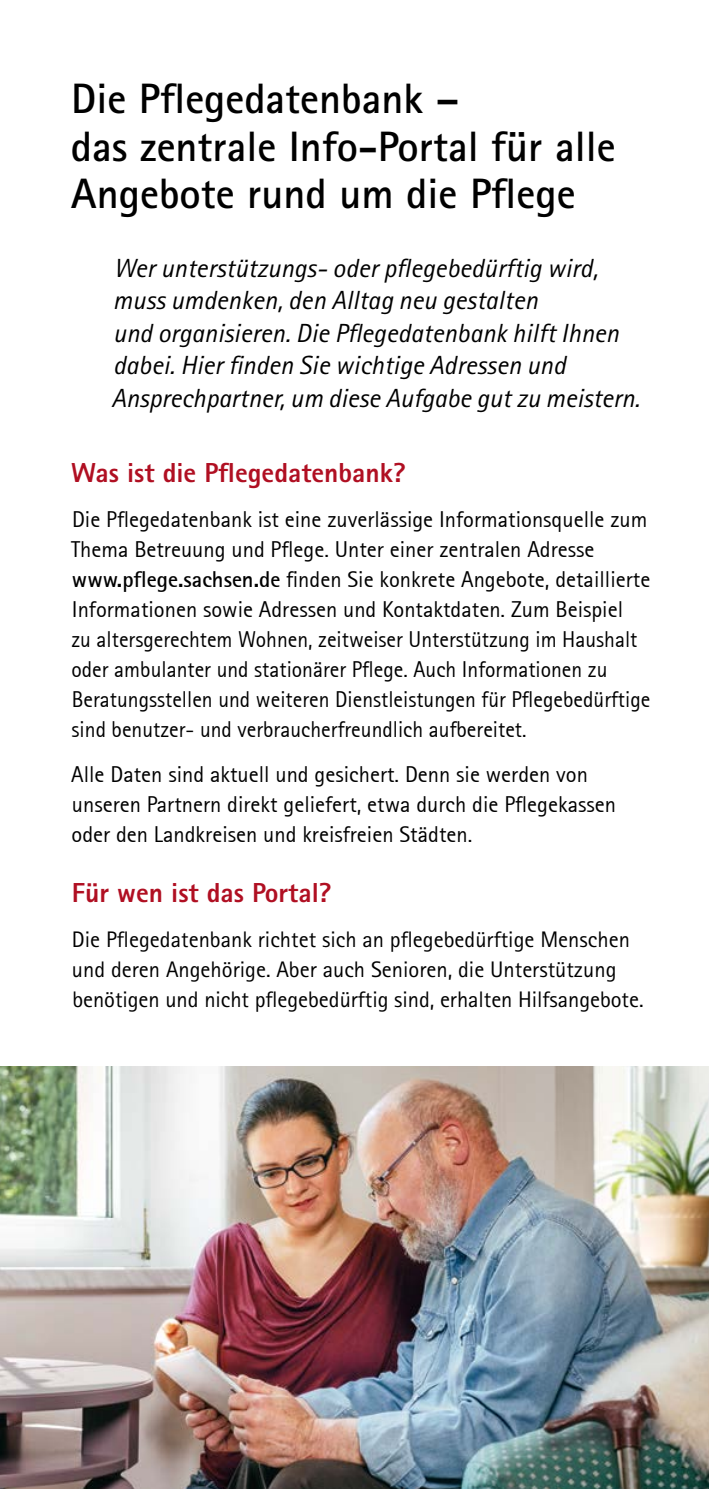
<style>
.page{position:relative;width:709px;height:1489px;background:#fff}
.page>*{position:absolute;margin:0;border:0;box-sizing:border-box;transform-origin:0 0}
.H1_Überschrif{font:700 42.5px/47.5px "Rotis Sans Serif Pro";color:#000}
.H2_rote_Überschrift{font:800 27.5px "Rotis Sans Serif Pro";color:#b00f22}
.Einleitung{font:italic 26.25px/32.5px "Rotis Sans Serif Pro";letter-spacing:.005em;color:#000}
.Fließtext_0_5_Abstand{font:22.5px/30px "Rotis Sans Serif";color:#000}
.H2_rote_Überschrift-2{font:22.5px/30px "Rotis Sans Serif Pro";color:#000}
.Fließtext{font:22.5px/30px "Rotis Sans Serif";color:#000}
.s1{font-weight:700}
</style>
<div class="page">
<img style="left:0;top:1066px;width:709px;height:422px">
<p class="H1_Überschrif" style="left:71px;top:74px;width:546px">Die Pflegedatenbank –<br>das zentrale Info-Portal für alle<br>Angebote rund um die Pflege</p>
<p class="Einleitung" style="left:111px;top:252px;width:530px">Wer unterstützungs- oder pflegebedürftig wird, muss umdenken, den Alltag neu gestalten<br>und organisieren. Die Pflegedatenbank hilft Ihnen dabei. Hier finden Sie wichtige Adressen und Ansprechpartner, um diese Aufgabe gut zu meistern.</p>
<p class="H2_rote_Überschrift" style="left:71px;top:454px;width:336px">Was ist die Pflegedatenbank?</p>
<p class="Fließtext_0_5_Abstand" style="left:71px;top:504px;width:581px">Die Pflegedatenbank ist eine zuverlässige Informationsquelle zum Thema Betreuung und Pflege. Unter einer zentralen Adresse <span class="s1">www.pflege.sachsen.de</span> finden Sie konkrete Angebote, detaillierte Informationen sowie Adressen und Kontaktdaten. Zum Beispiel<br>zu altersgerechtem Wohnen, zeitweiser Unterstützung im Haushalt oder ambulanter und stationärer Pflege. Auch Informationen zu Beratungsstellen und weiteren Dienstleistungen für Pflegebedürftige sind benutzer- und verbraucherfreundlich aufbereitet.</p>
<p class="Fließtext" style="left:71px;top:759px;width:546px">Alle Daten sind aktuell und gesichert. Denn sie werden von unseren Partnern direkt geliefert, etwa durch die Pflegekassen oder den Landkreisen und kreisfreien Städten.</p>
<p class="H2_rote_Überschrift" style="left:72px;top:874px;width:261px">Für wen ist das Portal?</p>
<p class="H2_rote_Überschrift-2" style="left:72px;top:924px;width:573px">Die Pflegedatenbank richtet sich an pflegebedürftige Menschen und deren Angehörige. Aber auch Senioren, die Unterstützung benötigen und nicht pflegebedürftig sind, erhalten Hilfsangebote.</p>
</div>
